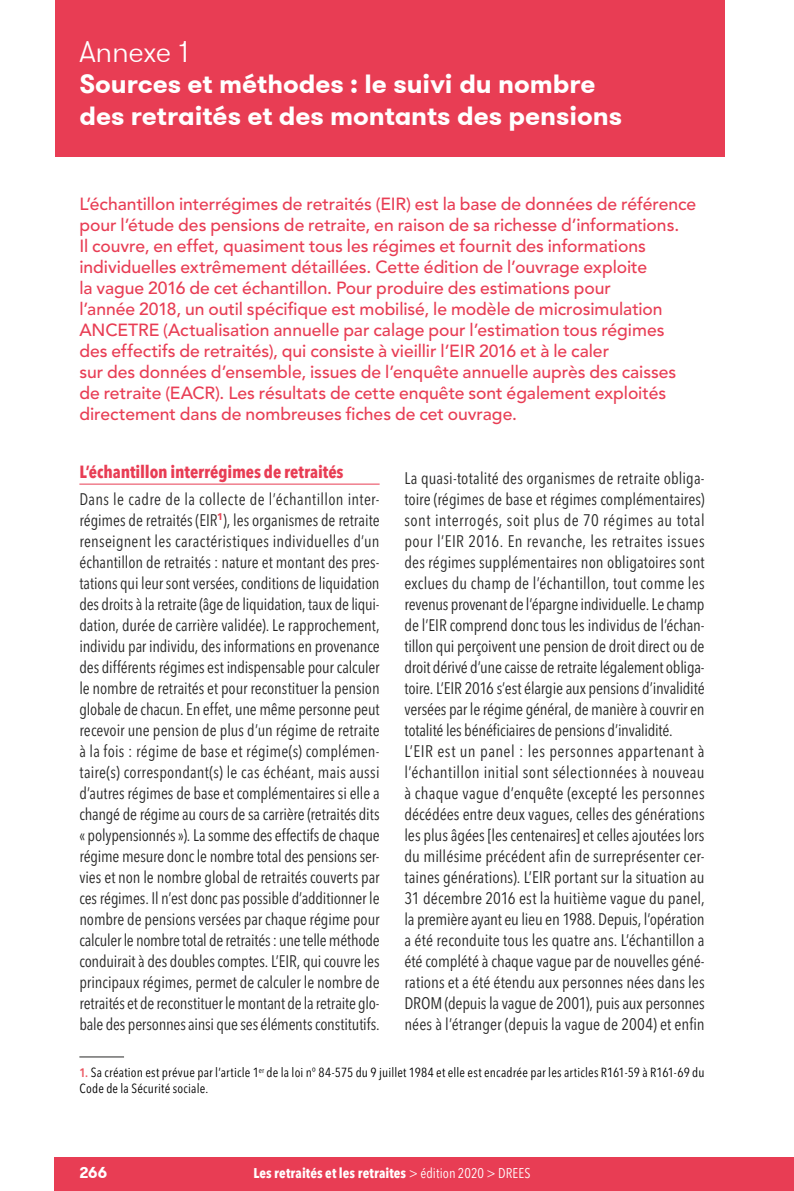
<style>
.page{position:relative;width:794px;height:1191px;background:#fff}
.page>*{position:absolute;margin:0;border:0;box-sizing:border-box;transform-origin:0 0}
.ANX_mot_et_numéro{font:300 29.75px "GT Walsheim";letter-spacing:-.01em;color:#fff}
.ANX_titre{font:700 26.25px/31.5px "GT Walsheim";letter-spacing:-.005em;color:#fff}
.Chapo{font:500 17.5px/21px "Avenir LT Std";color:#e83d54}
.Titre_2__Inter{font:700 condensed 17.5px "Avenir Next LT Pro";letter-spacing:-.005em;color:#e83d54}
.Texte{font:condensed 16.62px/21px "Avenir Next LT Pro";letter-spacing:-.01em;color:#272726;text-align:justify}
.t1{font:700 15.75px "GT Walsheim";color:#fff}
.t2{font:700 condensed 14px "Avenir Next LT Pro";letter-spacing:.01em;color:#fff}
.t3{font:condensed 13.12px/15.8px "Avenir Next LT Pro";letter-spacing:.015em;color:#000}
.s1{font-weight:600;font-size:12.25px;color:#eb5762}
.s2{font-weight:400}
</style>
<div class="page">
<div style="left:55px;top:1157px;width:739px;height:34px;background:#e83d54"></div>
<div style="left:55px;top:0;width:669px;height:156px;background:#e83d54"></div>
<hr style="left:79px;top:484px;width:300px;height:1px;background:#e83d54">
<hr style="left:79px;top:1056px;width:45px;height:1px;background:#272726">
<p class="ANX_mot_et_numéro" style="left:79px;top:32px;width:111px">Annexe 1</p>
<p class="ANX_titre" style="left:79px;top:68px;width:544px">Sources et méthodes : le suivi du nombre des retraités et des montants des pensions</p>
<p class="Chapo" style="left:79px;top:194px;width:618px">L’échantillon interrégimes de retraités (EIR) est la base de données de référence pour l’étude des pensions de retraite, en raison de sa richesse d’informations.<br>Il couvre, en effet, quasiment tous les régimes et fournit des informations individuelles extrêmement détaillées. Cette édition de l’ouvrage exploite<br>la vague 2016 de cet échantillon. Pour produire des estimations pour<br>l’année 2018, un outil spécifique est mobilisé, le modèle de microsimulation ANCETRE (Actualisation annuelle par calage pour l’estimation tous régimes des effectifs de retraités), qui consiste à vieillir l’EIR 2016 et à le caler<br>sur des données d’ensemble, issues de l’enquête annuelle auprès des caisses de retraite (EACR). Les résultats de cette enquête sont également exploités directement dans de nombreuses fiches de cet ouvrage.</p>
<p class="Titre_2__Inter" style="left:79px;top:461px;width:266px">L’échantillon interrégimes de retraités</p>
<p class="Texte" style="left:79px;top:488px;width:302px">Dans le cadre de la collecte de l’échantillon inter&shy;régimes de retraités (EIR<sup>1</sup>), les organismes de retraite renseignent les caractéristiques individuelles d’un échantillon de retraités : nature et montant des pres&shy;tations qui leur sont versées, conditions de liquidation des droits à la retraite (âge de liquidation, taux de liqui&shy;dation, durée de carrière validée). Le rapprochement, individu par individu, des informations en provenance des différents régimes est indispensable pour calculer le nombre de retraités et pour reconstituer la pension globale de chacun. En effet, une même personne peut recevoir une pension de plus d’un régime de retraite à la fois : régime de base et régime(s) complémen&shy;taire(s) correspondant(s) le cas échéant, mais aussi d’autres régimes de base et complémentaires si elle a changé de régime au cours de sa carrière (retraités dits « polypensionnés »). La somme des effectifs de chaque régime mesure donc le nombre total des pensions ser&shy;vies et non le nombre global de retraités couverts par ces régimes. Il n’est donc pas possible d’additionner le nombre de pensions versées par chaque régime pour calculer le nombre total de retraités : une telle méthode conduirait à des doubles comptes. L’EIR, qui couvre les principaux régimes, permet de calculer le nombre de retraités et de reconstituer le montant de la retraite glo&shy;bale des personnes ainsi que ses éléments constitutifs.</p>
<p class="Texte" style="left:404px;top:467px;width:302px">La quasi-totalité des organismes de retraite obliga&shy;toire (régimes de base et régimes complémentaires) sont interrogés, soit plus de 70 régimes au total pour l’EIR 2016. En revanche, les retraites issues des régimes supplémentaires non obligatoires sont exclues du champ de l’échantillon, tout comme les revenus provenant de l’épargne individuelle. Le champ de l’EIR comprend donc tous les individus de l’échan&shy;tillon qui perçoivent une pension de droit direct ou de droit dérivé d’une caisse de retraite légalement obliga&shy;toire. L’EIR 2016 s’est élargie aux pensions d’invalidité versées par le régime général, de manière à couvrir en totalité les bénéficiaires de pensions d’invalidité.</p>
<p class="Texte" style="left:404px;top:740px;width:302px">L’EIR est un panel : les personnes appartenant à l’échantillon initial sont sélectionnées à nouveau à chaque vague d’enquête (excepté les personnes décédées entre deux vagues, celles des générations les plus âgées [les centenaires] et celles ajoutées lors du millésime précédent afin de surreprésenter cer&shy;taines générations). L’EIR portant sur la situation au 31 décembre 2016 est la huitième vague du panel, la première ayant eu lieu en 1988. Depuis, l’opération a été reconduite tous les quatre ans. L’échantillon a été complété à chaque vague par de nouvelles géné&shy;rations et a été étendu aux personnes nées dans les DROM (depuis la vague de 2001), puis aux personnes nées à l’étranger (depuis la vague de 2004) et enfin</p>
<p class="t3" style="left:79px;top:1064px;width:627px"><span class="s1">1.</span> Sa création est prévue par l’article 1<sup>er</sup> de la loi n° 84-575 du 9 juillet 1984 et elle est encadrée par les articles R161-59 à R161-69 du<br>Code de la Sécurité sociale.</p>
<p class="t1" style="left:79px;top:1162px;width:29px">266</p>
<p class="t2" style="left:253px;top:1165px;width:279px">Les retraités et les retraites <span class="s2">&gt; édition 2020 &gt; DREES</span></p>
</div>
